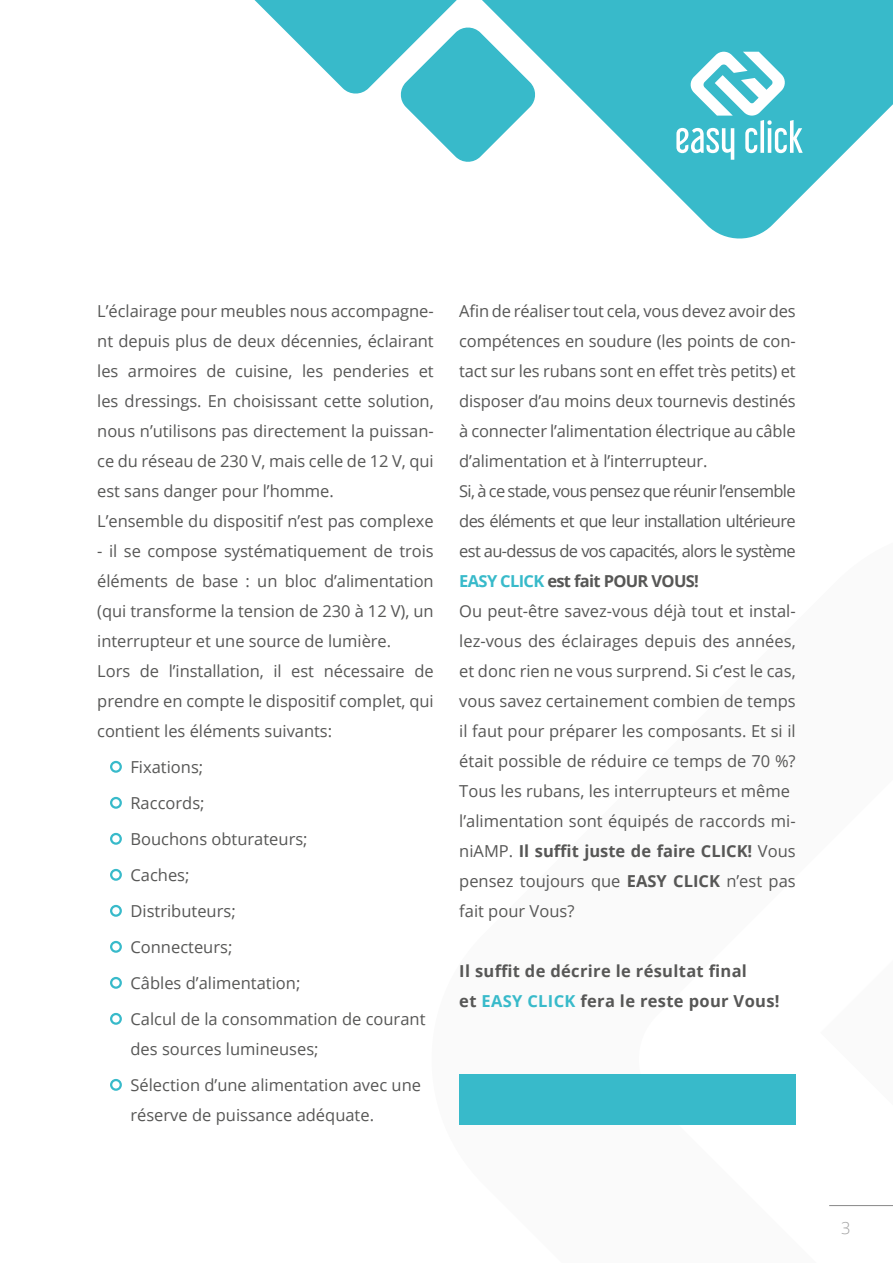
<style>
.page{position:relative;width:893px;height:1263px;background:#fff}
.page>*{position:absolute;margin:0;border:0;box-sizing:border-box;transform-origin:0 0}
.t1{font:16.5px/30px "Open Sans";letter-spacing:-.005em;color:#575756}
.t2{font:700 16.5px/30px "Open Sans";letter-spacing:.02em;color:#575756}
.t3{font:300 16.5px "Open Sans";color:#a1a1a1}
.s1{font-weight:700;color:#38baca}
.s2{font-weight:700}
.s3{color:#38baca}
</style>
<div class="page">
<hr style="left:829px;top:1205px;width:64px;height:1px;background:#878787">
<svg style="left:538px;top:0;width:355px;height:239px"></svg>
<div style="left:110px;top:761px;width:12px;height:12px;border:2px solid #38baca;border-radius:50%"></div>
<div style="left:110px;top:797px;width:12px;height:12px;border:2px solid #38baca;border-radius:50%"></div>
<div style="left:110px;top:833px;width:12px;height:12px;border:2px solid #38baca;border-radius:50%"></div>
<div style="left:110px;top:869px;width:12px;height:12px;border:2px solid #38baca;border-radius:50%"></div>
<div style="left:110px;top:905px;width:12px;height:12px;border:2px solid #38baca;border-radius:50%"></div>
<div style="left:110px;top:941px;width:12px;height:12px;border:2px solid #38baca;border-radius:50%"></div>
<div style="left:110px;top:977px;width:12px;height:12px;border:2px solid #38baca;border-radius:50%"></div>
<div style="left:110px;top:1013px;width:12px;height:12px;border:2px solid #38baca;border-radius:50%"></div>
<div style="left:110px;top:1079px;width:12px;height:12px;border:2px solid #38baca;border-radius:50%"></div>
<svg style="left:676px;top:52px;width:127px;height:108px"></svg>
<div style="left:459px;top:1074px;width:337px;height:51px;background:#38baca"></div>
<svg style="left:254px;top:0;width:284px;height:162px"></svg>
<p class="t1" style="left:97px;top:295px;width:338px">L’éclairage pour meubles nous accompagne&shy;nt depuis plus de deux décennies, éclairant les armoires de cuisine, les penderies et les dressings. En choisissant cette solution, nous n’utilisons pas directement la puissan&shy;ce du réseau de 230 V, mais celle de 12 V, qui est sans danger pour l’homme.<br>L’ensemble du dispositif n’est pas complexe</p>
<p class="t1" style="left:97px;top:535px;width:338px">- il se compose systématiquement de trois éléments de base : un bloc d’alimentation (qui transforme la tension de 230 à 12 V), un interrupteur et une source de lumière.<br>Lors de l’installation, il est nécessaire de prendre en compte le dispositif complet, qui contient les éléments suivants:</p>
<p class="t1" style="left:130px;top:748px;width:297px;line-height:36px">Fixations;<br>Raccords;<br>Bouchons obturateurs;<br>Caches;<br>Distributeurs;<br>Connecteurs;<br>Câbles d’alimentation;<br>Calcul de la consommation de courant</p>
<p class="t1" style="left:130px;top:1030px;width:292px;line-height:36px">des sources lumineuses;<br>Sélection d’une alimentation avec une</p>
<p class="t1" style="left:130px;top:1099px;width:245px">réserve de puissance adéquate.</p>
<p class="t1" style="left:459px;top:295px;width:338px">Afin de réaliser tout cela, vous devez avoir des compétences en soudure (les points de con&shy;tact sur les rubans sont en effet très petits) et disposer d’au moins deux tournevis destinés à connecter l’alimentation électrique au câble d’alimentation et à l’interrupteur.<br>Si, à ce stade, vous pensez que réunir l’ensemble des éléments et que leur installation ultérieure est au-dessus de vos capacités, alors le système <span class="s1">EASY CLICK</span> <span class="s2">est fait POUR VOUS!<br></span>Ou peut-être savez-vous déjà tout et instal&shy;lez-vous des éclairages depuis des années, et donc rien ne vous surprend. Si c’est le cas, vous savez certainement combien de temps il faut pour préparer les composants. Et si il était possible de réduire ce temps de 70 %?<br>Tous les rubans, les interrupteurs et même l’alimentation sont équipés de raccords mi&shy;niAMP. <span class="s2">Il suffit juste de faire CLICK!</span> Vous pensez toujours que <span class="s2">EASY CLICK</span> n’est pas fait pour Vous?</p>
<p class="t2" style="left:459px;top:955px;width:322px">Il suffit de décrire le résultat final<br>et <span class="s3">EASY CLICK</span> fera le reste pour Vous!</p>
<p class="t3" style="left:841px;top:1217px;width:11px">3</p>
</div>
